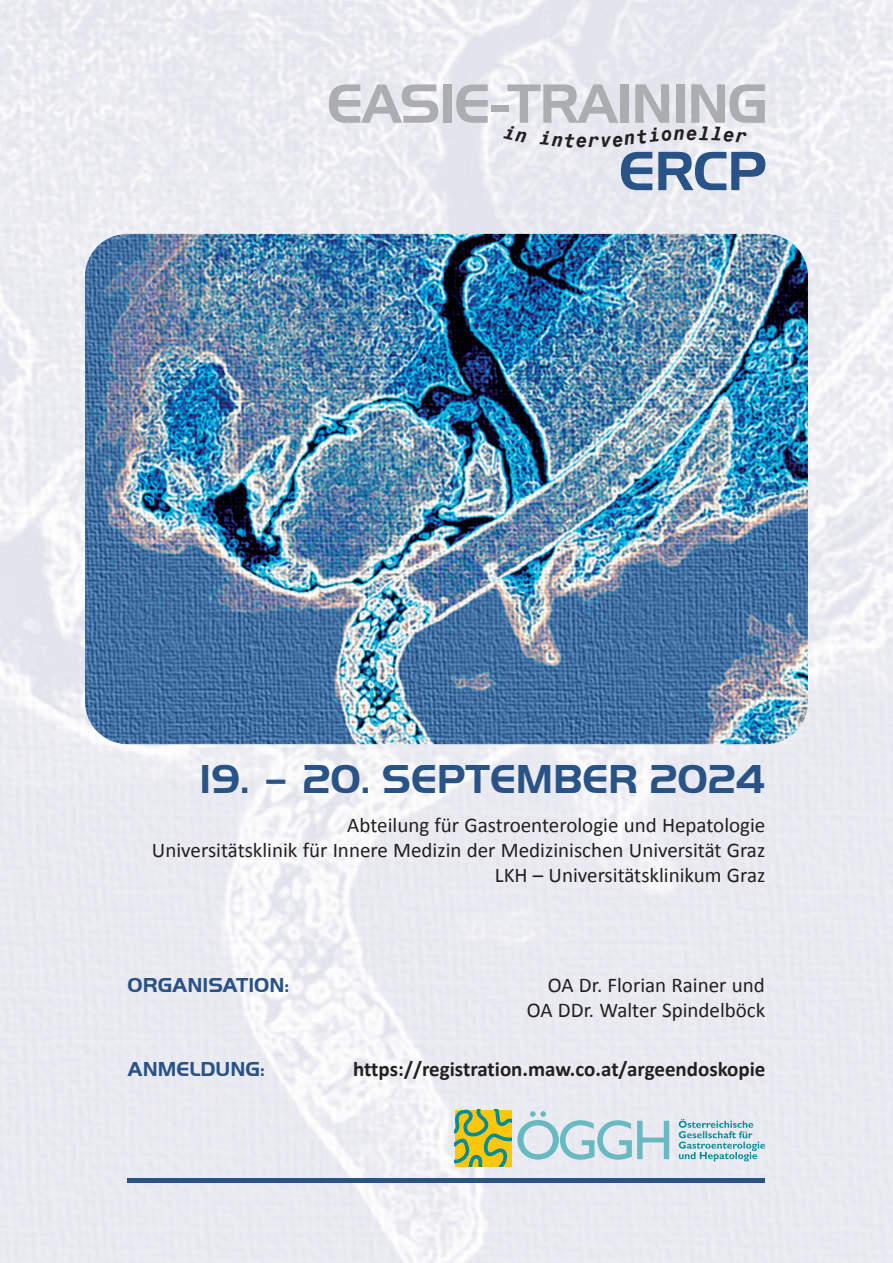
<style>
.page{position:relative;width:893px;height:1263px;background:#fff}
.page>*{position:absolute;margin:0;border:0;box-sizing:border-box;transform-origin:0 0}
.t1{font:53.4px "Handel Gothic BT";letter-spacing:-.02em;color:#acadb1}
.t2{font:53.4px "Handel Gothic BT";color:#295286}
.t3{font:700 42px "Handel Got D";color:#295286}
.t4{font:21px/25.2px "Calibri";color:#231f20;text-align:right}
.t5{font:700 21px "Calibri";color:#231f20}
.t6{font:700 21px "Handel Got D";color:#295286}
.t7{font:italic 700 19.05px "Monospace 821 BT";color:#231f20}
</style>
<div class="page">
<img style="left:0;top:0;width:893px;height:1263px">
<hr style="left:128px;top:1178px;width:637px;height:4px;background:#295286">
<img style="left:85px;top:234px;width:723px;height:510px;border-radius:43px">
<svg style="left:455px;top:1110px;width:56px;height:56px;background:#b1b436"></svg>
<svg style="left:518px;top:1111px;width:151px;height:49px;background:#c1dae2"></svg>
<svg style="left:679px;top:1119px;width:86px;height:42px;background:#b1d3db"></svg>
<svg style="left:503px;top:125px;width:24px;height:17px"></svg>
<div style="left:540px;top:127px;width:144px;height:21px;background:#e6e7ee"></div>
<svg style="left:699px;top:126px;width:48px;height:17px"></svg>
<p class="t1" style="left:327px;top:84px;width:442px">EASIE-TRAINING</p>
<p class="t7" style="left:686px;top:121px;width:13px">e</p>
<p class="t2" style="left:619px;top:152px;width:149px">ERCP</p>
<p class="t3" style="left:199px;top:764px;width:567px">19. – 20. SEPTEMBER 2024</p>
<p class="t4" style="left:347px;top:812px;width:420px">Abteilung für Gastroenterologie und Hepatologie</p>
<p class="t4" style="left:152px;top:837px;width:615px">Universitätsklinik für Innere Medizin der Medizinischen Universität Graz</p>
<p class="t4" style="left:495px;top:862px;width:272px">LKH – Universitätsklinikum Graz</p>
<p class="t6" style="left:128px;top:977px;width:163px">ORGANISATION:</p>
<p class="t4" style="left:527px;top:972px;width:240px">OA Dr. Florian Rainer und<br>OA DDr. Walter Spindelböck</p>
<p class="t6" style="left:128px;top:1061px;width:139px">ANMELDUNG:</p>
<p class="t5" style="left:353px;top:1056px;width:414px">https://registration.maw.co.at/argeendoskopie</p>
</div>
